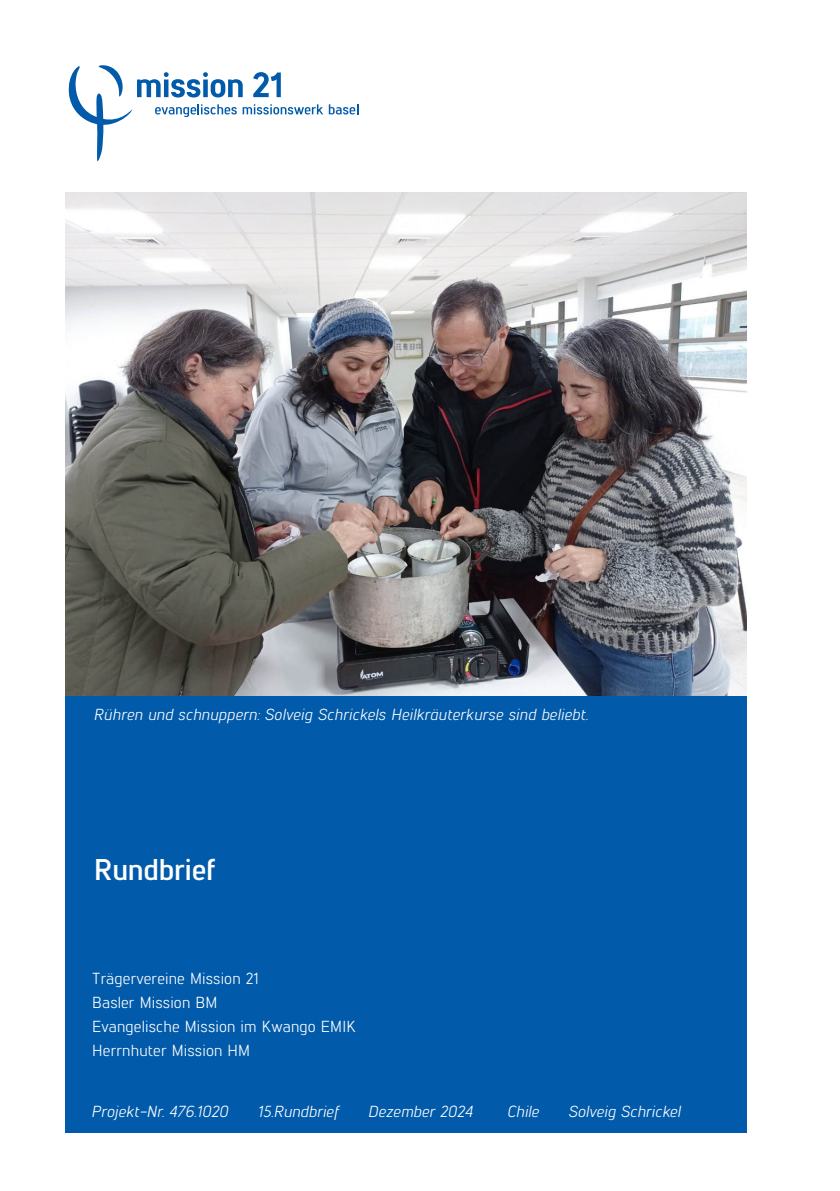
<style>
.page{position:relative;width:840px;height:1191px;background:#fff}
.page>*{position:absolute;margin:0;border:0;box-sizing:border-box;transform-origin:0 0}
.Untertitel{font:700 30px "Lintel M21";letter-spacing:.01em;color:#fff}
.Legende{font:16px "Lintel M21";letter-spacing:.01em;color:#fff}
.Legende-2{font:italic 16px "Lintel M21";letter-spacing:.01em;color:#fff}
.Untertitel-2{font:italic 16px "Lintel M21";letter-spacing:.005em;color:#fff}
</style>
<div class="page">
<div style="left:65px;top:690px;width:681px;height:442px;background:#015aaa"></div>
<svg style="left:69px;top:65px;width:289px;height:96px"></svg>
<img style="left:65px;top:192px;width:681px;height:503px">
<p class="Legende-2" style="left:94px;top:703px;width:495px">Rühren und schnuppern: Solveig Schrickels Heilkräuterkurse sind beliebt.</p>
<p class="Untertitel" style="left:94px;top:848px;width:123px">Rundbrief</p>
<p class="Legende" style="left:92px;top:967px;width:168px">Trägervereine Mission 21</p>
<p class="Legende" style="left:92px;top:991px;width:127px">Basler Mission BM</p>
<p class="Legende" style="left:92px;top:1015px;width:265px">Evangelische Mission im Kwango EMIK</p>
<p class="Legende" style="left:92px;top:1039px;width:159px">Herrnhuter Mission HM</p>
<p class="Untertitel-2" style="left:91px;top:1100px;width:138px">Projekt-Nr. 476.1020</p>
<p class="Untertitel-2" style="left:257px;top:1100px;width:82px">15.Rundbrief</p>
<p class="Untertitel-2" style="left:367px;top:1100px;width:106px">Dezember 2024</p>
<p class="Untertitel-2" style="left:506px;top:1100px;width:33px">Chile</p>
<p class="Untertitel-2" style="left:568px;top:1100px;width:114px">Solveig Schrickel</p>
</div>
